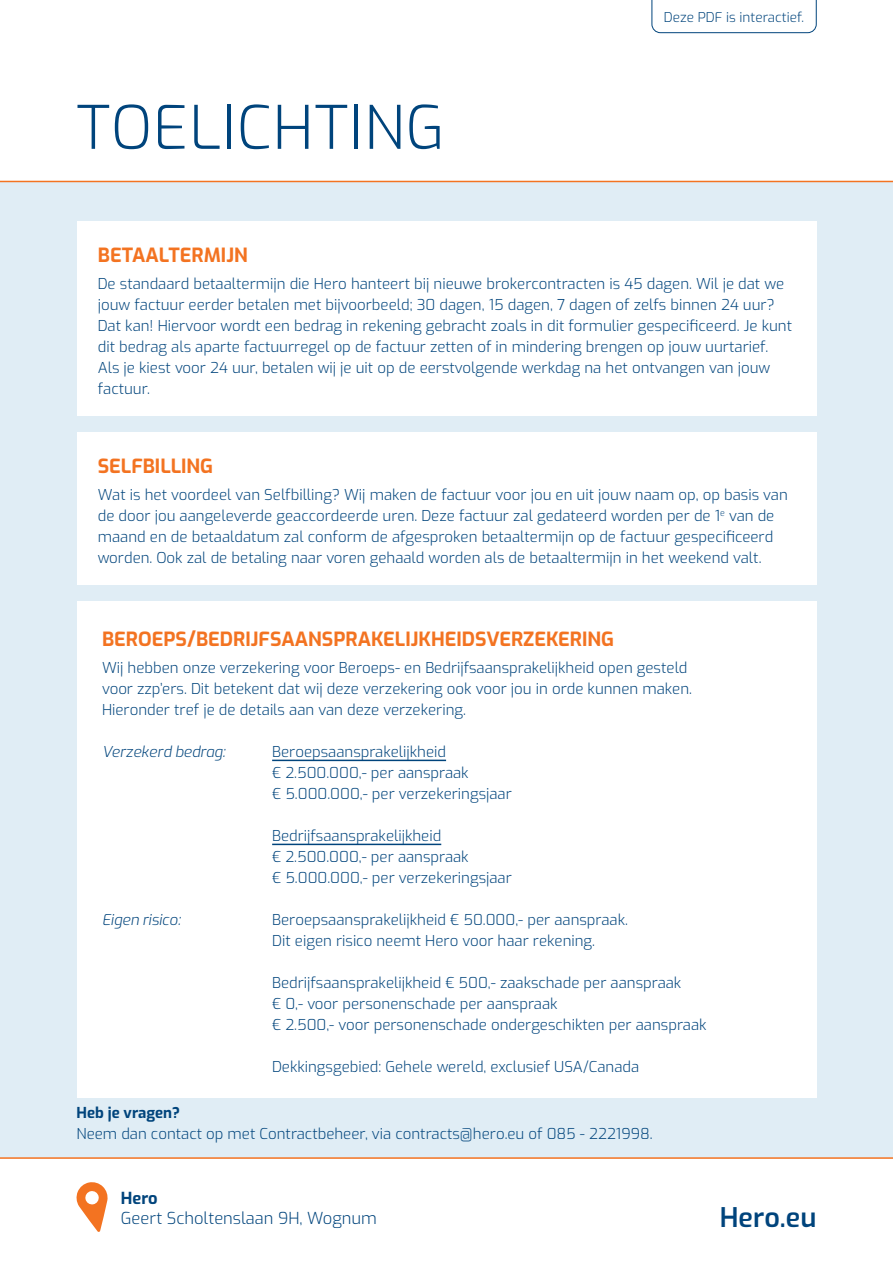
<style>
.page{position:relative;width:893px;height:1263px;background:#fff}
.page>*{position:absolute;margin:0;border:0;box-sizing:border-box;transform-origin:0 0}
.t1{font:60px "Exo";letter-spacing:.02em;color:#00447c}
.t2{font:27px "Exo";color:#00447c}
.t3{font:700 19.5px "Exo";color:#f37321}
.t4{font:16.5px "Exo";color:#00447c}
.t5{font:700 16.5px "Exo";color:#00447c}
.t6{font:15px/21px "Exo";color:#00447c}
.t7{font:italic 15px "Exo";color:#00447c}
.t8{font:700 15px "Exo";color:#00447c}
.t9{font:13.5px "Exo";color:#00447c}
</style>
<div class="page">
<div style="left:0;top:181px;width:893px;height:978px;background:#e0edf5"></div>
<svg style="left:76px;top:1182px;width:32px;height:50px"></svg>
<div style="left:77px;top:221px;width:739px;height:194px;background:#fff"></div>
<div style="left:77px;top:601px;width:739px;height:497px;background:#fff"></div>
<hr style="left:272px;top:760px;width:174px;height:1px;background:#00447c">
<hr style="left:272px;top:844px;width:169px;height:1px;background:#00447c">
<svg style="left:652px;top:0;width:164px;height:33px"></svg>
<div style="left:77px;top:432px;width:739px;height:152px;background:#fff"></div>
<h1 class="t1" style="left:77px;top:84px;width:369px">TOELICHTING</h1>
<p class="t9" style="left:664px;top:7px;width:142px">Deze PDF is interactief.</p>
<h3 class="t3" style="left:98px;top:240px;width:152px">BETAALTERMIJN</h3>
<p class="t6" style="left:98px;top:272px;width:696px">De standaard betaaltermijn die Hero hanteert bij nieuwe brokercontracten is 45 dagen. Wil je dat we jouw factuur eerder betalen met bijvoorbeeld; 30 dagen, 15 dagen, 7 dagen of zelfs binnen 24 uur?<br>Dat kan! Hiervoor wordt een bedrag in rekening gebracht zoals in dit formulier gespecificeerd. Je kunt dit bedrag als aparte factuurregel op de factuur zetten of in mindering brengen op jouw uurtarief.<br>Als je kiest voor 24 uur, betalen wij je uit op de eerstvolgende werkdag na het ontvangen van jouw factuur.</p>
<h3 class="t3" style="left:98px;top:451px;width:117px">SELFBILLING</h3>
<p class="t6" style="left:98px;top:483px;width:691px">Wat is het voordeel van Selfbilling? Wij maken de factuur voor jou en uit jouw naam op, op basis van de door jou aangeleverde geaccordeerde uren. Deze factuur zal gedateerd worden per de 1<sup>e</sup> van de maand en de betaaldatum zal conform de afgesproken betaaltermijn op de factuur gespecificeerd worden. Ook zal de betaling naar voren gehaald worden als de betaaltermijn in het weekend valt.</p>
<h3 class="t3" style="left:102px;top:624px;width:514px">BEROEPS/BEDRIJFSAANSPRAKELIJKHEIDSVERZEKERING</h3>
<p class="t6" style="left:102px;top:657px;width:591px">Wij hebben onze verzekering voor Beroeps- en Bedrijfsaansprakelijkheid open gesteld voor zzp’ers. Dit betekent dat wij deze verzekering ook voor jou in orde kunnen maken.<br>Hieronder tref je de details aan van deze verzekering.</p>
<p class="t7" style="left:102px;top:741px;width:125px">Verzekerd bedrag:</p>
<p class="t6" style="left:272px;top:741px;width:241px">Beroepsaansprakelijkheid<br>€ 2.500.000,- per aanspraak<br>€ 5.000.000,- per verzekeringsjaar</p>
<p class="t6" style="left:272px;top:825px;width:241px">Bedrijfsaansprakelijkheid<br>€ 2.500.000,- per aanspraak<br>€ 5.000.000,- per verzekeringsjaar</p>
<p class="t7" style="left:102px;top:909px;width:80px">Eigen risico:</p>
<p class="t6" style="left:272px;top:909px;width:357px">Beroepsaansprakelijkheid € 50.000,- per aanspraak.<br>Dit eigen risico neemt Hero voor haar rekening.</p>
<p class="t6" style="left:272px;top:972px;width:436px">Bedrijfsaansprakelijkheid € 500,- zaakschade per aanspraak<br>€ 0,- voor personenschade per aanspraak<br>€ 2.500,- voor personenschade ondergeschikten per aanspraak</p>
<p class="t6" style="left:272px;top:1056px;width:369px">Dekkingsgebied: Gehele wereld, exclusief USA/Canada</p>
<p class="t8" style="left:77px;top:1101px;width:105px">Heb je vragen?</p>
<p class="t6" style="left:77px;top:1123px;width:578px">Neem dan contact op met Contractbeheer, via contracts@hero.eu of 085 - 2221998.</p>
<p class="t5" style="left:121px;top:1185px;width:38px">Hero</p>
<p class="t4" style="left:121px;top:1205px;width:258px">Geert Scholtenslaan 9H, Wognum</p>
<h2 class="t2" style="left:720px;top:1197px;width:98px">Hero.eu</h2>
</div>
